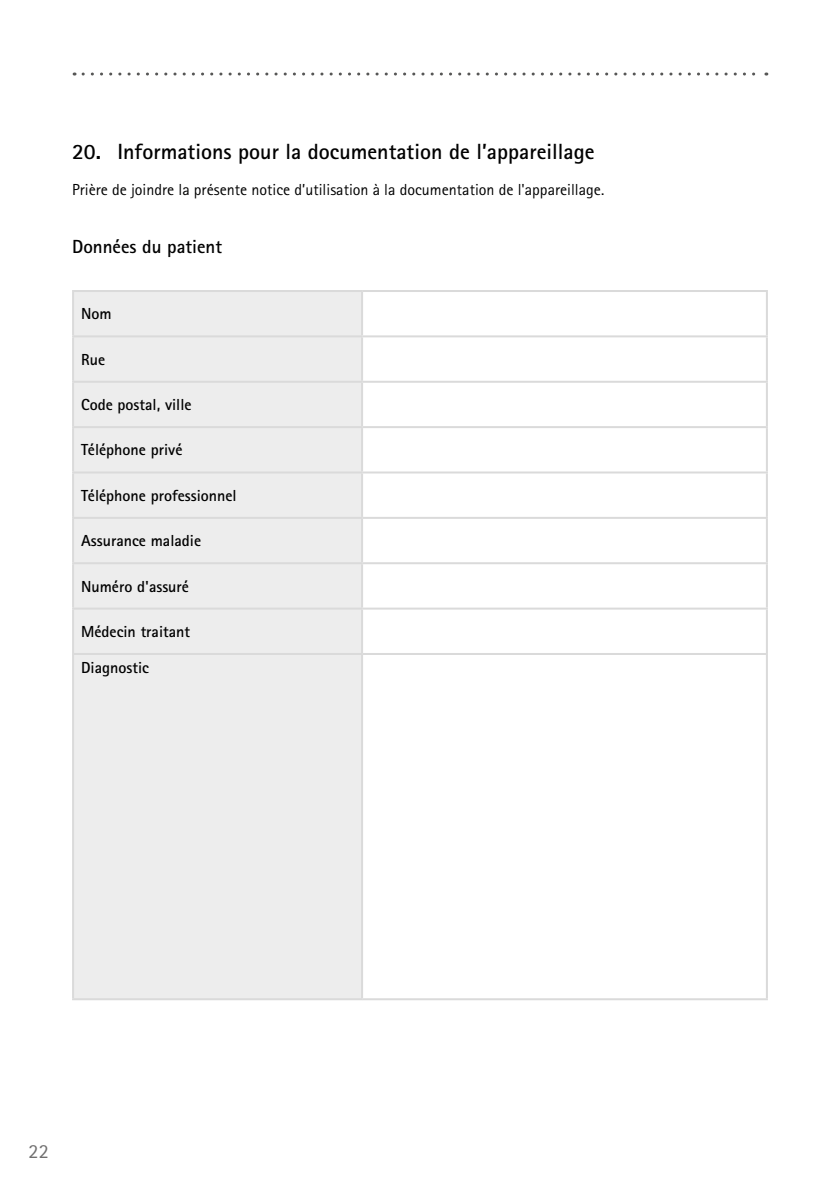
<style>
.page{position:relative;width:840px;height:1191px;background:#fff}
.page>*{position:absolute;margin:0;border:0;box-sizing:border-box;transform-origin:0 0}
.t1{font:700 22px "Rotis Sans Serif Pro";color:#000}
.t2{font:20px "Rotis Sans Serif Pro";color:#706f6f}
.t3{font:700 19px "Rotis Sans Serif Pro";color:#000}
.t4{font:700 16px "Rotis Sans Serif Pro";color:#000}
.t5{font:16px "Rotis Sans Serif Pro";color:#000}
</style>
<div class="page">
<svg style="left:83px;top:73px;width:683px;height:3px"></svg>
<div style="left:74px;top:292px;width:287px;height:706px;background:#ededed"></div>
<hr style="left:72px;top:290px;width:290px;height:2px;background:#dadada">
<hr style="left:72px;top:292px;width:2px;height:43px;background:#dadada">
<hr style="left:362px;top:290px;width:405px;height:2px;background:#dadada">
<hr style="left:361px;top:292px;width:2px;height:43px;background:#dadada">
<hr style="left:765px;top:292px;width:2px;height:43px;background:#dadada">
<hr style="left:72px;top:335px;width:290px;height:2px;background:#dadada">
<hr style="left:72px;top:337px;width:2px;height:44px;background:#dadada">
<hr style="left:362px;top:335px;width:405px;height:2px;background:#dadada">
<hr style="left:361px;top:337px;width:2px;height:44px;background:#dadada">
<hr style="left:765px;top:337px;width:2px;height:44px;background:#dadada">
<hr style="left:72px;top:381px;width:290px;height:2px;background:#dadada">
<hr style="left:72px;top:383px;width:2px;height:43px;background:#dadada">
<hr style="left:362px;top:381px;width:405px;height:2px;background:#dadada">
<hr style="left:361px;top:383px;width:2px;height:43px;background:#dadada">
<hr style="left:765px;top:383px;width:2px;height:43px;background:#dadada">
<hr style="left:72px;top:426px;width:290px;height:2px;background:#dadada">
<hr style="left:72px;top:428px;width:2px;height:43px;background:#dadada">
<hr style="left:362px;top:426px;width:405px;height:2px;background:#dadada">
<hr style="left:361px;top:428px;width:2px;height:43px;background:#dadada">
<hr style="left:765px;top:428px;width:2px;height:43px;background:#dadada">
<hr style="left:72px;top:471px;width:290px;height:2px;background:#dadada">
<hr style="left:72px;top:473px;width:2px;height:44px;background:#dadada">
<hr style="left:362px;top:471px;width:405px;height:2px;background:#dadada">
<hr style="left:361px;top:473px;width:2px;height:44px;background:#dadada">
<hr style="left:765px;top:473px;width:2px;height:44px;background:#dadada">
<hr style="left:72px;top:517px;width:290px;height:2px;background:#dadada">
<hr style="left:72px;top:519px;width:2px;height:43px;background:#dadada">
<hr style="left:362px;top:517px;width:405px;height:2px;background:#dadada">
<hr style="left:361px;top:519px;width:2px;height:43px;background:#dadada">
<hr style="left:765px;top:519px;width:2px;height:43px;background:#dadada">
<hr style="left:72px;top:562px;width:290px;height:2px;background:#dadada">
<hr style="left:72px;top:564px;width:2px;height:43px;background:#dadada">
<hr style="left:362px;top:562px;width:405px;height:2px;background:#dadada">
<hr style="left:361px;top:564px;width:2px;height:43px;background:#dadada">
<hr style="left:765px;top:564px;width:2px;height:43px;background:#dadada">
<hr style="left:72px;top:607px;width:290px;height:2px;background:#dadada">
<hr style="left:72px;top:609px;width:2px;height:44px;background:#dadada">
<hr style="left:362px;top:607px;width:405px;height:2px;background:#dadada">
<hr style="left:361px;top:609px;width:2px;height:44px;background:#dadada">
<hr style="left:765px;top:609px;width:2px;height:44px;background:#dadada">
<hr style="left:72px;top:653px;width:290px;height:2px;background:#dadada">
<hr style="left:72px;top:655px;width:2px;height:343px;background:#dadada">
<hr style="left:362px;top:653px;width:405px;height:2px;background:#dadada">
<hr style="left:361px;top:655px;width:2px;height:343px;background:#dadada">
<hr style="left:765px;top:655px;width:2px;height:343px;background:#dadada">
<hr style="left:72px;top:998px;width:290px;height:2px;background:#dadada">
<hr style="left:362px;top:998px;width:405px;height:2px;background:#dadada">
<h1 class="t1" style="left:72px;top:138px;width:523px">20. Informations pour la documentation de l’appareillage</h1>
<p class="t5" style="left:72px;top:181px;width:533px">Prière de joindre la présente notice d’utilisation à la documentation de l'appareillage.</p>
<p class="t3" style="left:72px;top:235px;width:151px">Données du patient</p>
<p class="t4" style="left:81px;top:304px;width:32px">Nom</p>
<p class="t4" style="left:81px;top:349px;width:25px">Rue</p>
<p class="t4" style="left:81px;top:394px;width:112px">Code postal, ville</p>
<p class="t4" style="left:81px;top:440px;width:103px">Téléphone privé</p>
<p class="t4" style="left:81px;top:485px;width:157px">Téléphone professionnel</p>
<p class="t4" style="left:81px;top:530px;width:121px">Assurance maladie</p>
<p class="t4" style="left:81px;top:576px;width:109px">Numéro d'assuré</p>
<p class="t4" style="left:81px;top:621px;width:111px">Médecin traitant</p>
<p class="t4" style="left:81px;top:657px;width:69px">Diagnostic</p>
<p class="t2" style="left:29px;top:1139px;width:21px">22</p>
</div>
